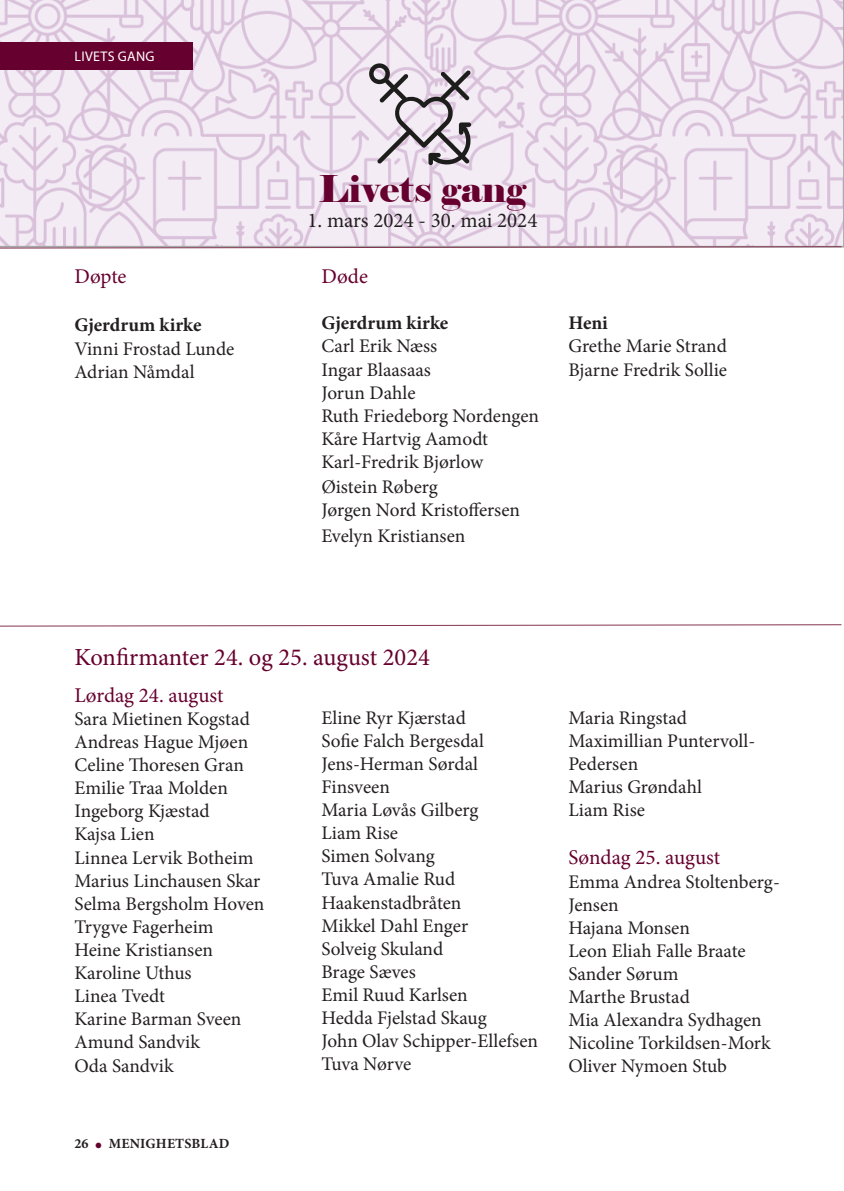
<style>
.page{position:relative;width:844px;height:1191px;background:#fff}
.page>*{position:absolute;margin:0;border:0;box-sizing:border-box;transform-origin:0 0}
.t1{font:36.75px "Elephant";color:#66002e}
.t2{font:24.5px "Minion Pro";color:#66002e}
.t3{font:21px "Minion Pro";letter-spacing:-.005em;color:#66002e}
.t4{font:21px "Minion Pro";color:#231f20}
.t5{font:19.25px/23.1px "Minion Pro";color:#231f20}
.t6{font:700 19.25px "Minion Pro";color:#231f20}
.t7{font:700 14px "Minion Pro";letter-spacing:.01em;color:#231f20}
.t8{font:14px "Myriad Pro";letter-spacing:.02em;color:#fff}
.s1{font-weight:400;font-size:21px;color:#66002e}
</style>
<div class="page">
<svg style="left:0;top:0;width:843px;height:247px;background:#ede1ee"></svg>
<div style="left:0;top:42px;width:192px;height:28px;background:#66002e"></div>
<svg style="left:367px;top:63px;width:105px;height:102px;background:#c1b8c1"></svg>
<svg style="left:0;top:246px;width:842px;height:3px"></svg>
<svg style="left:0;top:624px;width:842px;height:3px"></svg>
<p class="t8" style="left:75px;top:48px;width:82px">LIVETS GANG</p>
<p class="t3" style="left:74px;top:262px;width:54px">Døpte</p>
<p class="t6" style="left:74px;top:312px;width:128px">Gjerdrum kirke</p>
<p class="t5" style="left:74px;top:337px;width:161px">Vinni Frostad Lunde</p>
<p class="t5" style="left:74px;top:360px;width:122px">Adrian Nåmdal</p>
<p class="t1" style="left:318px;top:165px;width:209px">Livets gang</p>
<p class="t4" style="left:307px;top:206px;width:231px">1. mars 2024 - 30. mai 2024</p>
<p class="t3" style="left:321px;top:262px;width:48px">Døde</p>
<p class="t6" style="left:321px;top:310px;width:128px">Gjerdrum kirke</p>
<p class="t5" style="left:321px;top:335px;width:117px">Carl Erik Næss</p>
<p class="t5" style="left:321px;top:358px;width:111px">Ingar Blaasaas</p>
<p class="t5" style="left:321px;top:381px;width:96px">Jorun Dahle</p>
<p class="t5" style="left:321px;top:404px;width:219px">Ruth Friedeborg Nordengen</p>
<p class="t5" style="left:321px;top:427px;width:168px">Kåre Hartvig Aamodt</p>
<p class="t5" style="left:321px;top:450px;width:163px">Karl-Fredrik Bjørlow</p>
<p class="t5" style="left:321px;top:475px;width:118px">Øistein Røberg</p>
<p class="t5" style="left:321px;top:499px;width:200px">Jørgen Nord Kristoffersen</p>
<p class="t5" style="left:321px;top:524px;width:145px">Evelyn Kristiansen</p>
<p class="t6" style="left:568px;top:310px;width:41px">Heni</p>
<p class="t5" style="left:568px;top:335px;width:160px">Grethe Marie Strand</p>
<p class="t5" style="left:568px;top:358px;width:160px">Bjarne Fredrik Sollie</p>
<p class="t2" style="left:74px;top:640px;width:357px">Konfirmanter 24. og 25. august 2024</p>
<p class="t3" style="left:74px;top:681px;width:150px">Lørdag 24. august</p>
<p class="t5" style="left:74px;top:707px;width:177px">Sara Mietinen Kogstad</p>
<p class="t5" style="left:74px;top:730px;width:175px">Andreas Hague Mjøen</p>
<p class="t5" style="left:74px;top:753px;width:171px">Celine Thoresen Gran</p>
<p class="t5" style="left:74px;top:776px;width:155px">Emilie Traa Molden</p>
<p class="t5" style="left:74px;top:799px;width:137px">Ingeborg Kjæstad</p>
<p class="t5" style="left:74px;top:823px;width:82px">Kajsa Lien</p>
<p class="t5" style="left:74px;top:846px;width:180px">Linnea Lervik Botheim</p>
<p class="t5" style="left:74px;top:869px;width:187px">Marius Linchausen Skar</p>
<p class="t5" style="left:74px;top:892px;width:191px">Selma Bergsholm Hoven</p>
<p class="t5" style="left:74px;top:915px;width:141px">Trygve Fagerheim</p>
<p class="t5" style="left:74px;top:938px;width:140px">Heine Kristiansen</p>
<p class="t5" style="left:74px;top:961px;width:119px">Karoline Uthus</p>
<p class="t5" style="left:74px;top:984px;width:92px">Linea Tvedt</p>
<p class="t5" style="left:74px;top:1007px;width:168px">Karine Barman Sveen</p>
<p class="t5" style="left:74px;top:1030px;width:127px">Amund Sandvik</p>
<p class="t5" style="left:74px;top:1054px;width:101px">Oda Sandvik</p>
<p class="t7" style="left:74px;top:1133px;width:156px">26 <span class="s1">•</span> MENIGHETSBLAD</p>
<p class="t5" style="left:321px;top:706px;width:146px">Eline Ryr Kjærstad</p>
<p class="t5" style="left:321px;top:729px;width:164px">Sofie Falch Bergesdal</p>
<p class="t5" style="left:321px;top:752px;width:158px">Jens-Herman Sørdal</p>
<p class="t5" style="left:321px;top:775px;width:70px">Finsveen</p>
<p class="t5" style="left:321px;top:798px;width:159px">Maria Løvås Gilberg</p>
<p class="t5" style="left:321px;top:821px;width:78px">Liam Rise</p>
<p class="t5" style="left:321px;top:844px;width:115px">Simen Solvang</p>
<p class="t5" style="left:321px;top:867px;width:135px">Tuva Amalie Rud</p>
<p class="t5" style="left:321px;top:891px;width:141px">Haakenstadbråten</p>
<p class="t5" style="left:321px;top:914px;width:148px">Mikkel Dahl Enger</p>
<p class="t5" style="left:321px;top:937px;width:123px">Solveig Skuland</p>
<p class="t5" style="left:321px;top:960px;width:96px">Brage Sæves</p>
<p class="t5" style="left:321px;top:983px;width:148px">Emil Ruud Karlsen</p>
<p class="t5" style="left:321px;top:1006px;width:167px">Hedda Fjelstad Skaug</p>
<p class="t5" style="left:321px;top:1029px;width:218px">John Olav Schipper-Ellefsen</p>
<p class="t5" style="left:321px;top:1052px;width:91px">Tuva Nørve</p>
<p class="t5" style="left:568px;top:706px;width:120px">Maria Ringstad</p>
<p class="t5" style="left:568px;top:729px;width:188px">Maximillian Puntervoll-</p>
<p class="t5" style="left:568px;top:752px;width:71px">Pedersen</p>
<p class="t5" style="left:568px;top:775px;width:135px">Marius Grøndahl</p>
<p class="t5" style="left:568px;top:798px;width:78px">Liam Rise</p>
<p class="t3" style="left:568px;top:843px;width:153px">Søndag 25. august</p>
<p class="t5" style="left:568px;top:870px;width:213px">Emma Andrea Stoltenberg-<br>Jensen</p>
<p class="t5" style="left:568px;top:916px;width:123px">Hajana Monsen</p>
<p class="t5" style="left:568px;top:939px;width:179px">Leon Eliah Falle Braate</p>
<p class="t5" style="left:568px;top:962px;width:112px">Sander Sørum</p>
<p class="t5" style="left:568px;top:985px;width:123px">Marthe Brustad</p>
<p class="t5" style="left:568px;top:1008px;width:195px">Mia Alexandra Sydhagen</p>
<p class="t5" style="left:568px;top:1031px;width:204px">Nicoline Torkildsen-Mork</p>
<p class="t5" style="left:568px;top:1054px;width:160px">Oliver Nymoen Stub</p>
</div>
